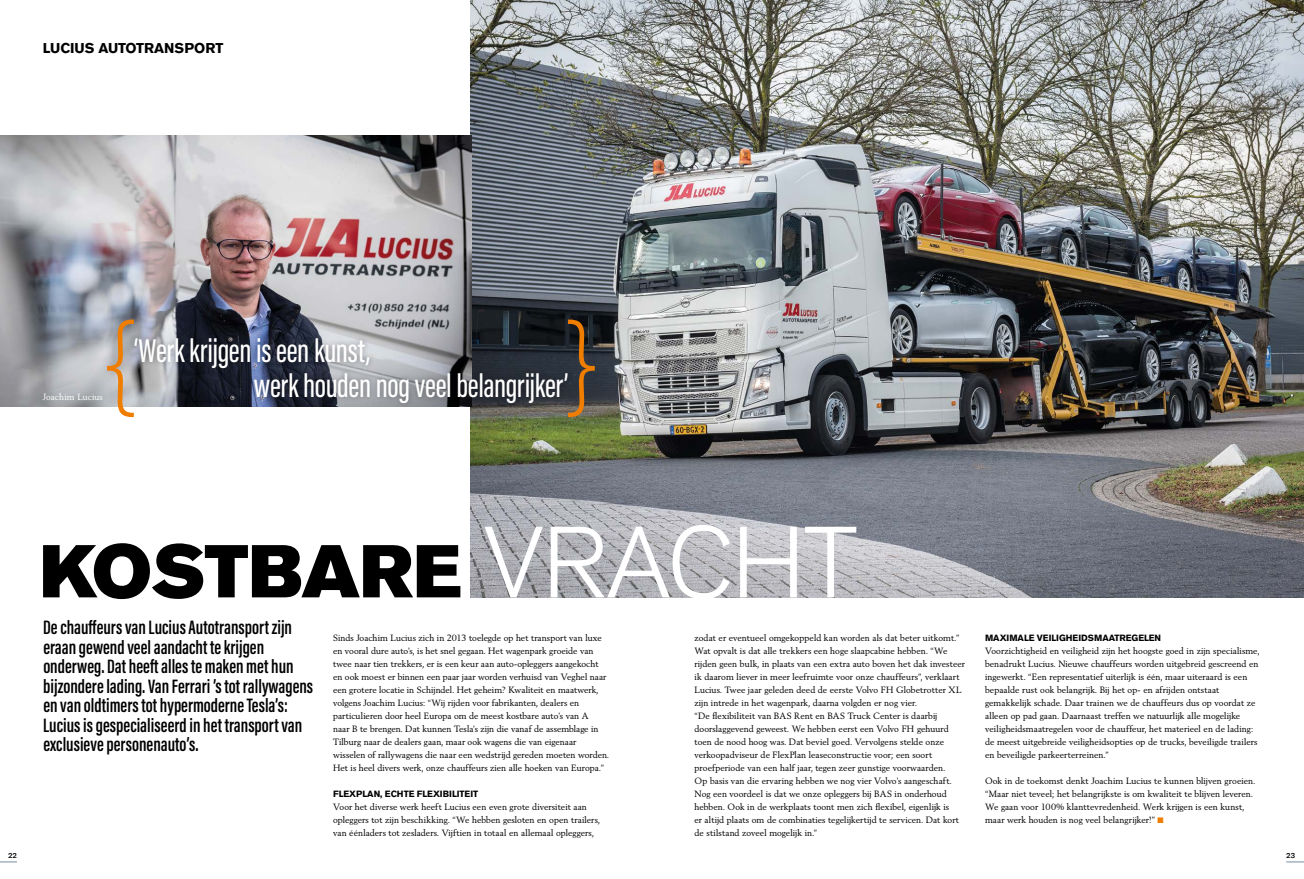
<style>
.page{position:relative;width:1304px;height:879px;background:#fff}
.page>*{position:absolute;margin:0;border:0;box-sizing:border-box;transform-origin:0 0}
.t1{font:200 120px "Acumin Pro Extra Cond";color:#ef7d00}
.t2{font:74px "Volvo Sans Pro Super";color:#000}
.t3{font:500 34px "Acumin Pro Extra Cond";letter-spacing:-.01em;color:#fff}
.t4{font:600 20px/19.5px "Acumin Pro Extra Cond";color:#000}
.t5{font:700 14.1px "Volvo Sans Pro";color:#000}
.t6{font:9px/13px "Volvo Serif Pro";letter-spacing:.015em;color:#000}
.t7{font:700 9px "Volvo Sans Pro";color:#000}
.t8{font:9px "Volvo Serif Pro";letter-spacing:.01em;color:#fff}
.t9{font:500 7px "Volvo Sans Pro";color:#000}
.s1{font-family:"Volvo Sans Pro";font-weight:300;font-size:100px;color:#fff}
.s2{color:#ef7d00}
</style>
<div class="page">
<img style="left:471px;top:0;width:833px;height:597px">
<img style="left:0;top:136px;width:471px;height:271px">
<svg style="left:0;top:861px;width:17px;height:1px"></svg>
<svg style="left:1286px;top:861px;width:18px;height:1px"></svg>
<div style="left:129px;top:332px;width:445px;height:76px;background:#000;opacity:.35"></div>
<h3 class="t5" style="left:43px;top:40px;width:182px">LUCIUS AUTOTRANSPORT</h3>
<h1 class="t1" style="left:105px;top:295px;width:32px">{</h1>
<h1 class="t1" style="left:566px;top:295px;width:32px">}</h1>
<h3 class="t3" style="left:134px;top:329px;width:238px">‘Werk krijgen is een kunst,</h3>
<h3 class="t3" style="left:254px;top:364px;width:316px">werk houden nog veel belangrijker’</h3>
<p class="t8" style="left:43px;top:392px;width:62px">Joachim Lucius</p>
<h2 class="t2" style="left:40px;top:526px;width:819px">KOSTBARE <span class="s1">VRACHT</span></h2>
<p class="t4" style="left:43px;top:617px;width:272px">De chauffeurs van Lucius Autotransport zijn eraan gewend veel aandacht te krijgen onderweg. Dat heeft alles te maken met hun bijzondere lading. Van Ferrari ’s tot rallywagens en van oldtimers tot hypermoderne Tesla’s:<br>Lucius is gespecialiseerd in het transport van exclusieve personenauto’s.</p>
<p class="t6" style="left:694px;top:631px;width:272px">zodat er eventueel omgekoppeld kan worden als dat beter uitkomt.” Wat opvalt is dat alle trekkers een hoge slaapcabine hebben. “We rijden geen bulk, in plaats van een extra auto boven het dak investeer ik daarom liever in meer leefruimte voor onze chauffeurs”, verklaart Lucius. Twee jaar geleden deed de eerste Volvo FH Globetrotter XL zijn intrede in het wagenpark, daarna volgden er nog vier.<br>“De flexibiliteit van BAS Rent en BAS Truck Center is daarbij doorslaggevend geweest. We hebben eerst een Volvo FH gehuurd toen de nood hoog was. Dat beviel goed. Vervolgens stelde onze verkoopadviseur de FlexPlan leaseconstructie voor; een soort proefperiode van een half jaar, tegen zeer gunstige voorwaarden.<br>Op basis van die ervaring hebben we nog vier Volvo’s aangeschaft.<br>Nog een voordeel is dat we onze opleggers bij BAS in onderhoud hebben. Ook in de werkplaats toont men zich flexibel, eigenlijk is<br>er altijd plaats om de combinaties tegelijkertijd te servicen. Dat kort de stilstand zoveel mogelijk in.”</p>
<p class="t7" style="left:985px;top:632px;width:178px">MAXIMALE VEILIGHEIDSMAATREGELEN</p>
<p class="t6" style="left:333px;top:631px;width:277px">Sinds Joachim Lucius zich in 2013 toelegde op het transport van luxe en vooral dure auto’s, is het snel gegaan. Het wagenpark groeide van twee naar tien trekkers, er is een keur aan auto-opleggers aangekocht en ook moest er binnen een paar jaar worden verhuisd van Veghel naar een grotere locatie in Schijndel. Het geheim? Kwaliteit en maatwerk, volgens Joachim Lucius: “Wij rijden voor fabrikanten, dealers en particulieren door heel Europa om de meest kostbare auto’s van A<br>naar B te brengen. Dat kunnen Tesla’s zijn die vanaf de assemblage in Tilburg naar de dealers gaan, maar ook wagens die van eigenaar wisselen of rallywagens die naar een wedstrijd gereden moeten worden.<br>Het is heel divers werk, onze chauffeurs zien alle hoeken van Europa.”</p>
<p class="t7" style="left:333px;top:788px;width:147px">FLEXPLAN, ECHTE FLEXIBILITEIT</p>
<p class="t6" style="left:333px;top:800px;width:268px">Voor het diverse werk heeft Lucius een even grote diversiteit aan opleggers tot zijn beschikking. “We hebben gesloten en open trailers, van éénladers tot zesladers. Vijftien in totaal en allemaal opleggers,</p>
<p class="t6" style="left:985px;top:644px;width:276px">Voorzichtigheid en veiligheid zijn het hoogste goed in zijn specialisme, benadrukt Lucius. Nieuwe chauffeurs worden uitgebreid gescreend en ingewerkt. “Een representatief uiterlijk is één, maar uiteraard is een bepaalde rust ook belangrijk. Bij het op- en afrijden ontstaat gemakkelijk schade. Daar trainen we de chauffeurs dus op voordat ze alleen op pad gaan. Daarnaast treffen we natuurlijk alle mogelijke veiligheidsmaatregelen voor de chauffeur, het materieel en de lading: de meest uitgebreide veiligheidsopties op de trucks, beveiligde trailers en beveiligde parkeerterreinen.”</p>
<p class="t6" style="left:985px;top:774px;width:271px">Ook in de toekomst denkt Joachim Lucius te kunnen blijven groeien. “Maar niet teveel; het belangrijkste is om kwaliteit te blijven leveren.<br>We gaan voor 100% klanttevredenheid. Werk krijgen is een kunst, maar werk houden is nog veel belangrijker!” <span class="s2">■</span></p>
<p class="t9" style="left:8px;top:851px;width:10px">22</p>
<p class="t9" style="left:1286px;top:851px;width:10px">23</p>
</div>
